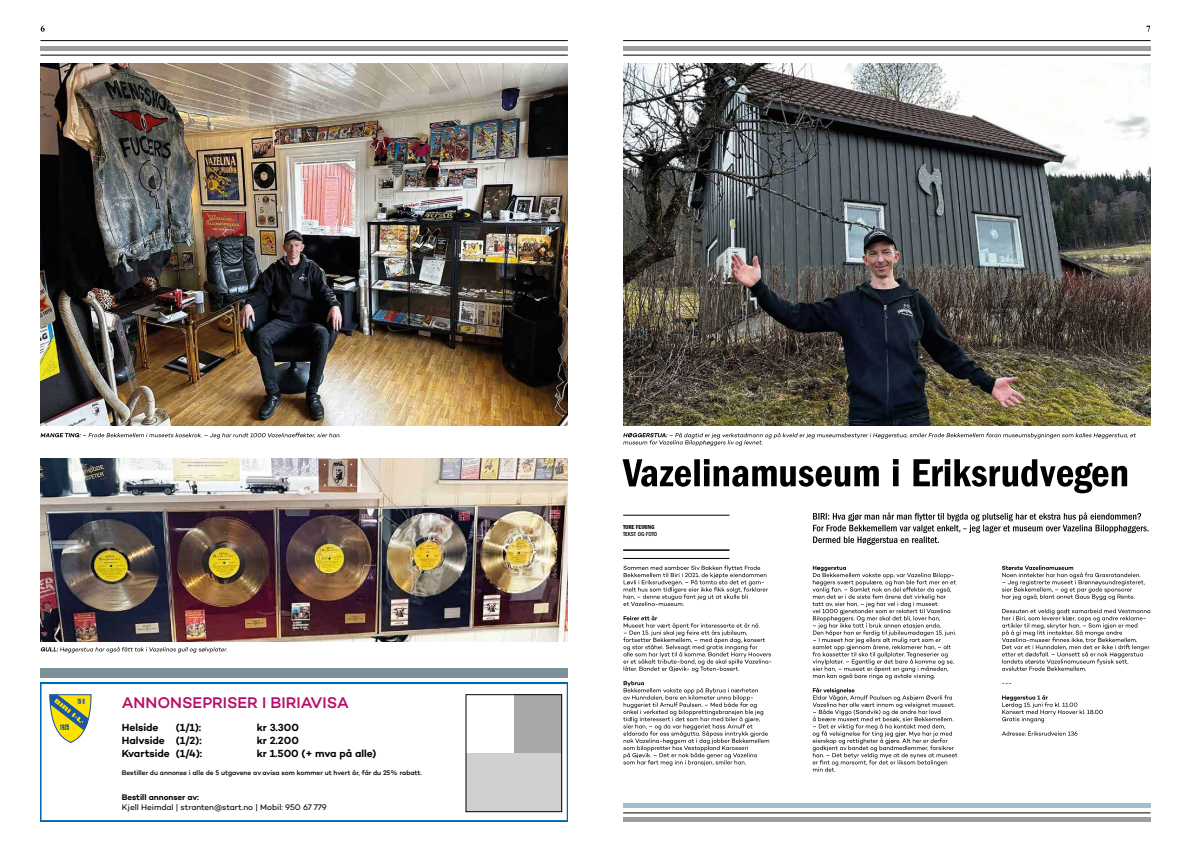
<style>
.page{position:relative;width:1191px;height:851px;background:#fff}
.page>*{position:absolute;margin:0;border:0;box-sizing:border-box;transform-origin:0 0}
.t1{font:500 15.75px "Campton";color:#b90b67}
.t2{font:600 10.5px "Campton";color:#000}
.t3{font:8.25px "Campton";letter-spacing:-.005em;color:#000}
.t4{font:600 8.25px "Campton";color:#000}
.t5{font:500 6.75px "Campton";letter-spacing:-.005em;color:#000}
.t6{font:6px "Franklin Gothic LT Pro Cn Dm";color:#000}
.t7{font:500 condensed 6px "Franklin Gothic LT Pro";color:#000}
</style>
<div class="page">
<hr style="left:623px;top:812px;width:527px;height:1px;background:#000">
<div style="left:623px;top:816px;width:527px;height:5px;background:#9d9d9c"></div>
<svg style="left:41px;top:26px;width:4px;height:6px"></svg>
<svg style="left:1146px;top:26px;width:4px;height:6px"></svg>
<hr style="left:40px;top:40px;width:528px;height:1px;background:#000">
<hr style="left:623px;top:40px;width:527px;height:1px;background:#000">
<hr style="left:40px;top:55px;width:528px;height:1px;background:#000">
<hr style="left:40px;top:47px;width:528px;height:4px;background:#9d9d9c">
<hr style="left:623px;top:55px;width:527px;height:1px;background:#000">
<hr style="left:623px;top:47px;width:527px;height:4px;background:#9d9d9c">
<hr style="left:623px;top:803px;width:527px;height:4px;background:#a5becd">
<div style="left:40px;top:668px;width:528px;height:9px;background:#7c909a"></div>
<svg style="left:40px;top:682px;width:528px;height:139px"></svg>
<svg style="left:49px;top:693px;width:43px;height:50px"></svg>
<div style="left:466px;top:753px;width:95px;height:58px;background:#d0d0d0"></div>
<div style="left:514px;top:694px;width:47px;height:59px;background:#a8a8a7"></div>
<div style="left:466px;top:694px;width:96px;height:117px;border:1px solid #000"></div>
<svg style="left:623px;top:680px;width:146px;height:85px"></svg>
<svg style="left:623px;top:615px;width:148px;height:57px"></svg>
<svg style="left:623px;top:565px;width:145px;height:41px"></svg>
<svg style="left:812px;top:687px;width:145px;height:84px"></svg>
<svg style="left:812px;top:565px;width:144px;height:114px"></svg>
<svg style="left:813px;top:512px;width:335px;height:32px"></svg>
<svg style="left:622px;top:459px;width:505px;height:34px"></svg>
<hr style="left:623px;top:515px;width:106px;height:1px;background:#000">
<hr style="left:623px;top:549px;width:106px;height:1px;background:#000">
<hr style="left:623px;top:558px;width:106px;height:1px;background:#000">
<svg style="left:1002px;top:731px;width:75px;height:4px"></svg>
<svg style="left:1002px;top:695px;width:100px;height:27px"></svg>
<svg style="left:1002px;top:608px;width:148px;height:62px"></svg>
<svg style="left:1002px;top:565px;width:142px;height:35px"></svg>
<svg style="left:623px;top:432px;width:513px;height:14px"></svg>
<img style="left:623px;top:64px;width:527px;height:361px">
<img style="left:40px;top:64px;width:528px;height:361px">
<img style="left:40px;top:458px;width:528px;height:183px">
<svg style="left:41px;top:432px;width:299px;height:6px"></svg>
<svg style="left:41px;top:646px;width:186px;height:6px"></svg>
<h1 class="t1" style="left:122px;top:696px;width:228px">ANNONSEPRISER I BIRIAVISA</h1>
<p class="t2" style="left:122px;top:723px;width:38px">Helside</p>
<p class="t2" style="left:176px;top:723px;width:27px">(1/1):</p>
<p class="t2" style="left:257px;top:723px;width:44px">kr 3.300</p>
<p class="t2" style="left:122px;top:736px;width:81px">Halvside (1/2):</p>
<p class="t2" style="left:257px;top:736px;width:44px">kr 2.200</p>
<p class="t2" style="left:122px;top:748px;width:82px">Kvartside (1/4):</p>
<p class="t2" style="left:257px;top:748px;width:121px">kr 1.500 (+ mva på alle)</p>
<p class="t5" style="left:122px;top:769px;width:302px">Bestiller du annonse i alle de 5 utgavene av avisa som kommer ut hvert år, får du 25% rabatt.</p>
<p class="t4" style="left:122px;top:793px;width:79px">Bestill annonser av:</p>
<p class="t3" style="left:122px;top:803px;width:207px">Kjell Heimdal | stranten@start.no | Mobil: 950 67 779</p>
<p class="t6" style="left:623px;top:523px;width:33px">TORE FEIRING</p>
<p class="t7" style="left:623px;top:530px;width:35px">TEKST OG FOTO</p>
</div>
